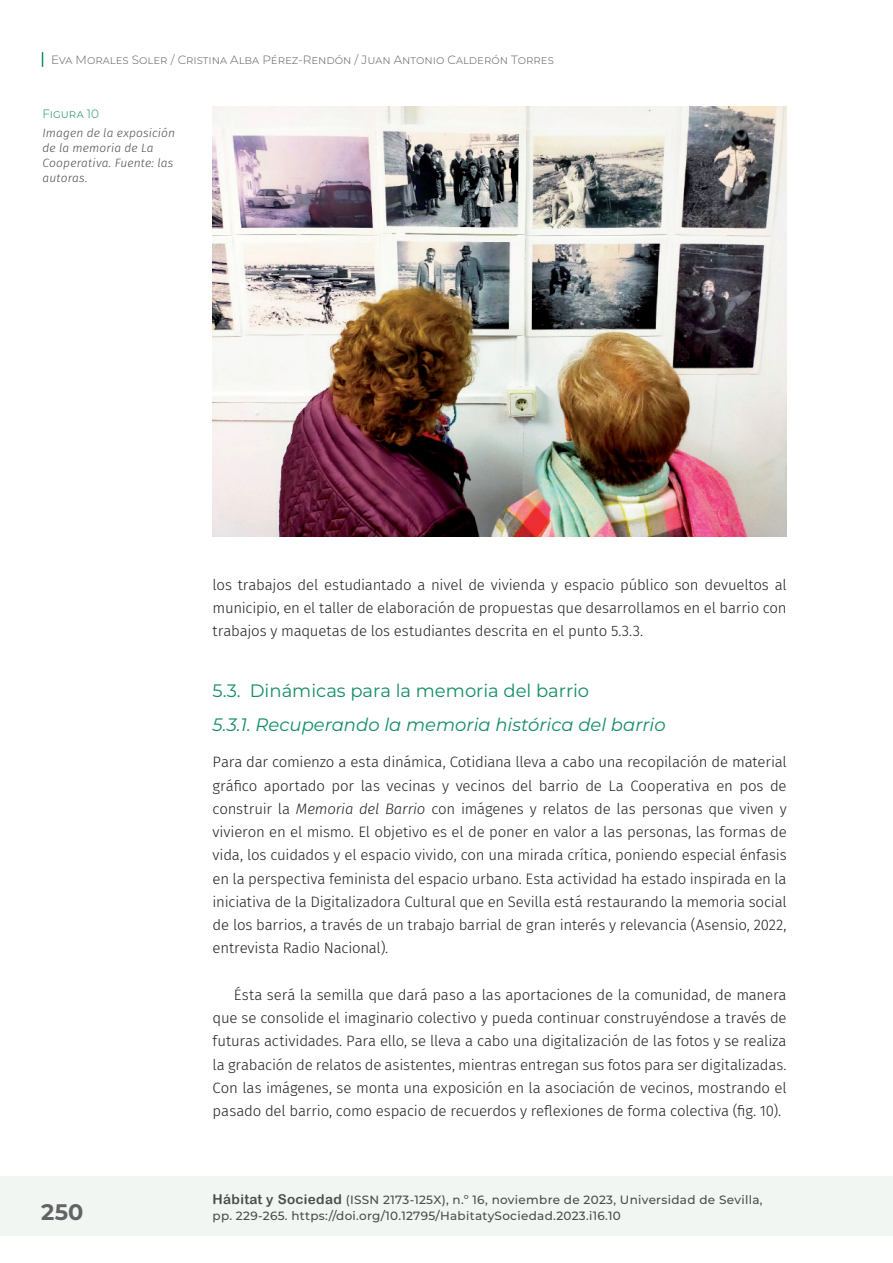
<style>
.page{position:relative;width:893px;height:1263px;background:#fff}
.page>*{position:absolute;margin:0;border:0;box-sizing:border-box;transform-origin:0 0}
.t1{font:700 22.5px "Montserrat";color:#636366}
._42_enunc_3_tras{font:italic 18px "Montserrat";color:#148d64}
._41_enunc_1{font:18px "Montserrat";color:#148d64}
._00_bsc{font:300 15px/23.2px "Fira Sans";letter-spacing:-.015em;color:#231f20;text-align:justify}
._02_bsc_ss{font:300 15px/23.2px "Fira Sans";letter-spacing:-.01em;color:#231f20;text-align:justify}
.t2{font:500 12px "Montserrat";letter-spacing:.025em;color:#4b4c4d}
.t3{font:300 12px "Montserrat";color:#636366}
._91_Images_-_Title{font:italic 300 12px/15px "Fira Sans";letter-spacing:.01em;color:#4b4c4d}
._90_Images_-_Number{font:300 12px "Montserrat";color:#148d64}
.s1{font-style:italic}
.s2{font-family:"Arial Rounded MT Bold";font-weight:400;font-size:13.5px}
</style>
<div class="page">
<svg style="left:42px;top:52px;width:1px;height:15px"></svg>
<div style="left:0;top:1176px;width:892px;height:60px;background:#f1f6f3"></div>
<img style="left:213px;top:106px;width:574px;height:431px">
<p class="t3" style="left:51px;top:51px;width:504px">Eva Morales Soler / Cristina Alba Pérez-Rendón / Juan Antonio Calderón Torres</p>
<p class="_90_Images_-_Number" style="left:43px;top:106px;width:58px">Figura 10</p>
<p class="_91_Images_-_Title" style="left:43px;top:125px;width:134px">Imagen de la exposición de la memoria de La<br>Cooperativa. Fuente: las autoras.</p>
<p class="_00_bsc" style="left:213px;top:573px;width:576px">los trabajos del estudiantado a nivel de vivienda y espacio público son devueltos al municipio, en el taller de elaboración de propuestas que desarrollamos en el barrio con trabajos y maquetas de los estudiantes descrita en el punto 5.3.3.</p>
<p class="_41_enunc_1" style="left:213px;top:678px;width:378px">5.3. Dinámicas para la memoria del barrio</p>
<p class="_42_enunc_3_tras" style="left:213px;top:713px;width:455px">5.3.1. Recuperando la memoria histórica del barrio</p>
<p class="_02_bsc_ss" style="left:213px;top:750px;width:576px">Para dar comienzo a esta dinámica, Cotidiana lleva a cabo una recopilación de material gráfico aportado por las vecinas y vecinos del barrio de La Cooperativa en pos de construir la <span class="s1">Memoria del Barrio</span> con imágenes y relatos de las personas que viven y vivieron en el mismo. El objetivo es el de poner en valor a las personas, las formas de vida, los cuidados y el espacio vivido, con una mirada crítica, poniendo especial énfasis en la perspectiva feminista del espacio urbano. Esta actividad ha estado inspirada en la iniciativa de la Digitalizadora Cultural que en Sevilla está restaurando la memoria social de los barrios, a través de un trabajo barrial de gran interés y relevancia (Asensio, 2022, entrevista Radio Nacional).</p>
<p class="_00_bsc" style="left:213px;top:983px;width:576px;text-indent:21px">Ésta será la semilla que dará paso a las aportaciones de la comunidad, de manera que se consolide el imaginario colectivo y pueda continuar construyéndose a través de futuras actividades. Para ello, se lleva a cabo una digitalización de las fotos y se realiza la grabación de relatos de asistentes, mientras entregan sus fotos para ser digitalizadas.<br>Con las imágenes, se monta una exposición en la asociación de vecinos, mostrando el pasado del barrio, como espacio de recuerdos y reflexiones de forma colectiva (fig. 10).</p>
<p class="t2" style="left:213px;top:1191px;width:551px"><span class="s2">Hábitat y Sociedad</span> (ISSN 2173-125X), n.º 16, noviembre de 2023, Universidad de Sevilla,</p>
<h1 class="t1" style="left:41px;top:1196px;width:44px">250</h1>
<p class="t2" style="left:213px;top:1208px;width:410px">pp. 229-265. https://doi.org/10.12795/HabitatySociedad.2023.i16.10</p>
</div>
